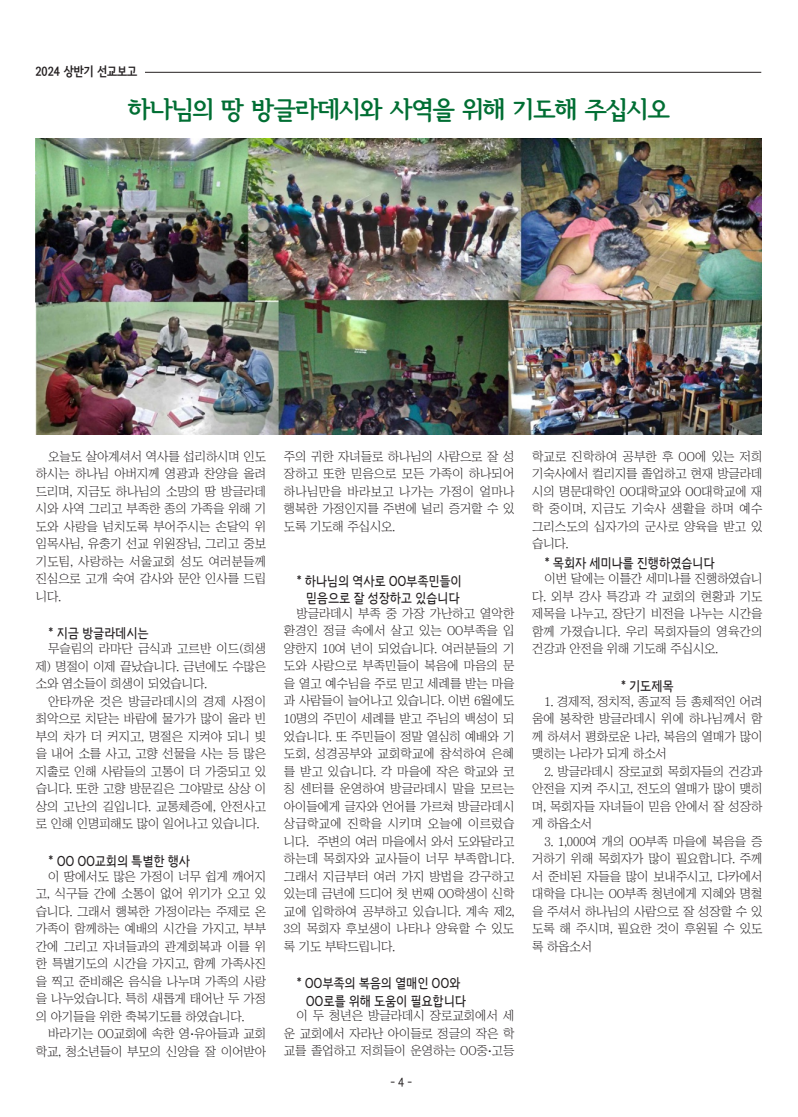
<style>
.page{position:relative;width:798px;height:1117px;background:#fff}
.page>*{position:absolute;margin:0;border:0;box-sizing:border-box;transform-origin:0 0}
.t1{font:25px "Seoul Hangang EB";letter-spacing:-.025em;color:#006e33}
.t2{font:13.75px "Mapo Peacefull";letter-spacing:-.025em;color:#231f20;scale:.9 1}
.t3{font:12.5px/17.5px "Chosunilbo NM";letter-spacing:-.01em;color:#231f20;text-align:justify}
.t4{font:12.5px "Se N CEB";color:#231f20}
.t5{font:12.5px "Se N CM";color:#231f20}
.s1{font-family:"Goyang Deogyang B"}
</style>
<div class="page">
<hr style="left:108px;top:72px;width:653px;height:1px;background:#231f20">
<div style="left:35px;top:63px;width:110px;height:19px;background:#fff"></div>
<img style="left:35px;top:139px;width:726px;height:295px">
<p class="t4" style="left:35px;top:65px;width:103px">2024 상반기 선교보고</p>
<p class="t1" style="left:128px;top:97px;width:543px">하나님의 땅 방글라데시와 사역을 위해 기도해 주십시오</p>
<p class="t3" style="left:36px;top:447px;width:232px;text-indent:12px">오늘도 살아계셔서 역사를 섭리하시며 인도 하시는 하나님 아버지께 영광과 찬양을 올려 드리며, 지금도 하나님의 소망의 땅 방글라데 시와 사역 그리고 부족한 종의 가족을 위해 기 도와 사랑을 넘치도록 부어주시는 손달익 위 임목사님, 유충기 선교 위원장님, 그리고 중보 기도팀, 사랑하는 서울교회 성도 여러분들께 진심으로 고개 숙여 감사와 문안 인사를 드립 니다.</p>
<p class="t2" style="left:48px;top:624px;width:113px">* 지금 방글라데시는</p>
<p class="t3" style="left:36px;top:639px;width:232px;text-indent:12px">무슬림의 라마단 금식과 고르반 이드(희생 제) 명절이 이제 끝났습니다. 금년에도 수많은 소와 염소들이 희생이 되었습니다.</p>
<p class="t3" style="left:36px;top:692px;width:232px;text-indent:12px">안타까운 것은 방글라데시의 경제 사정이 최악으로 치닫는 바람에 물가가 많이 올라 빈 부의 차가 더 커지고, 명절은 지켜야 되니 빚 을 내어 소를 사고, 고향 선물을 사는 등 많은 지출로 인해 사람들의 고통이 더 가중되고 있 습니다. 또한 고향 방문길은 그야말로 상상 이 상의 고난의 길입니다. 교통체증에, 안전사고 로 인해 인명피해도 많이 일어나고 있습니다.</p>
<p class="t2" style="left:48px;top:852px;width:159px">* OO OO교회의 특별한 행사</p>
<p class="t3" style="left:36px;top:867px;width:232px;text-indent:12px">이 땅에서도 많은 가정이 너무 쉽게 깨어지 고, 식구들 간에 소통이 없어 위기가 오고 있 습니다. 그래서 행복한 가정이라는 주제로 온 가족이 함께하는 예배의 시간을 가지고, 부부 간에 그리고 자녀들과의 관계회복과 이를 위 한 특별기도의 시간을 가지고, 함께 가족사진 을 찍고 준비해온 음식을 나누며 가족의 사랑 을 나누었습니다. 특히 새롭게 태어난 두 가정 의 아기들을 위한 축복기도를 하였습니다.</p>
<p class="t3" style="left:36px;top:1024px;width:232px;text-align:right">바라기는 OO교회에 속한 영<span class="s1">·</span>유아들과 교회 학교, 청소년들이 부모의 신앙을 잘 이어받아</p>
<p class="t3" style="left:284px;top:447px;width:232px">주의 귀한 자녀들로 하나님의 사람으로 잘 성 장하고 또한 믿음으로 모든 가족이 하나되어 하나님만을 바라보고 나가는 가정이 얼마나 행복한 가정인지를 주변에 널리 증거할 수 있 도록 기도해 주십시오.</p>
<p class="t2" style="left:296px;top:572px;width:185px">* 하나님의 역사로 OO부족민들이</p>
<p class="t2" style="left:306px;top:589px;width:172px">믿음으로 잘 성장하고 있습니다</p>
<p class="t3" style="left:284px;top:604px;width:232px;text-indent:12px">방글라데시 부족 중 가장 가난하고 열악한 환경인 정글 속에서 살고 있는 OO부족을 입 양한지 10여 년이 되었습니다. 여러분들의 기 도와 사랑으로 부족민들이 복음에 마음의 문 을 열고 예수님을 주로 믿고 세례를 받는 마을 과 사람들이 늘어나고 있습니다. 이번 6월에도 10명의 주민이 세례를 받고 주님의 백성이 되 었습니다. 또 주민들이 정말 열심히 예배와 기 도회, 성경공부와 교회학교에 참석하여 은혜 를 받고 있습니다. 각 마을에 작은 학교와 코 칭 센터를 운영하여 방글라데시 말을 모르는 아이들에게 글자와 언어를 가르쳐 방글라데시 상급학교에 진학을 시키며 오늘에 이르렀습 니다. 주변의 여러 마을에서 와서 도와달라고 하는데 목회자와 교사들이 너무 부족합니다. 그래서 지금부터 여러 가지 방법을 강구하고 있는데 금년에 드디어 첫 번째 OO학생이 신학 교에 입학하여 공부하고 있습니다. 계속 제2, 3의 목회자 후보생이 나타나 양육할 수 있도 록 기도 부탁드립니다.</p>
<p class="t2" style="left:296px;top:974px;width:184px">* OO부족의 복음의 열매인 OO와</p>
<p class="t2" style="left:306px;top:991px;width:179px">OO로를 위해 도움이 필요합니다</p>
<p class="t3" style="left:284px;top:1006px;width:232px;text-indent:12px">이 두 청년은 방글라데시 장로교회에서 세 운 교회에서 자라난 아이들로 정글의 작은 학 교를 졸업하고 저희들이 운영하는 OO중<span class="s1">·</span>고등</p>
<p class="t5" style="left:390px;top:1075px;width:23px">- 4 -</p>
<p class="t3" style="left:532px;top:447px;width:232px">학교로 진학하여 공부한 후 OO에 있는 저희 기숙사에서 컬리지를 졸업하고 현재 방글라데 시의 명문대학인 OO대학교와 OO대학교에 재 학 중이며, 지금도 기숙사 생활을 하며 예수 그리스도의 십자가의 군사로 양육을 받고 있 습니다.</p>
<p class="t2" style="left:544px;top:554px;width:190px">* 목회자 세미나를 진행하였습니다</p>
<p class="t3" style="left:532px;top:569px;width:232px;text-indent:12px">이번 달에는 이틀간 세미나를 진행하였습니 다. 외부 강사 특강과 각 교회의 현황과 기도 제목을 나누고, 장단기 비전을 나누는 시간을 함께 가졌습니다. 우리 목회자들의 영육간의 건강과 안전을 위해 기도해 주십시오.</p>
<p class="t2" style="left:620px;top:677px;width:60px">* 기도제목</p>
<p class="t3" style="left:532px;top:692px;width:232px;text-indent:12px">1. 경제적, 정치적, 종교적 등 총체적인 어려 움에 봉착한 방글라데시 위에 하나님께서 함 께 하셔서 평화로운 나라, 복음의 열매가 많이 맺히는 나라가 되게 하소서</p>
<p class="t3" style="left:532px;top:762px;width:232px;text-indent:12px">2. 방글라데시 장로교회 목회자들의 건강과 안전을 지켜 주시고, 전도의 열매가 많이 맺히 며, 목회자들 자녀들이 믿음 안에서 잘 성장하 게 하옵소서</p>
<p class="t3" style="left:532px;top:832px;width:232px;text-indent:12px">3. 1,000여 개의 OO부족 마을에 복음을 증 거하기 위해 목회자가 많이 필요합니다. 주께 서 준비된 자들을 많이 보내주시고, 다카에서 대학을 다니는 OO부족 청년에게 지혜와 명철 을 주셔서 하나님의 사람으로 잘 성장할 수 있 도록 해 주시며, 필요한 것이 후원될 수 있도 록 하옵소서</p>
</div>
